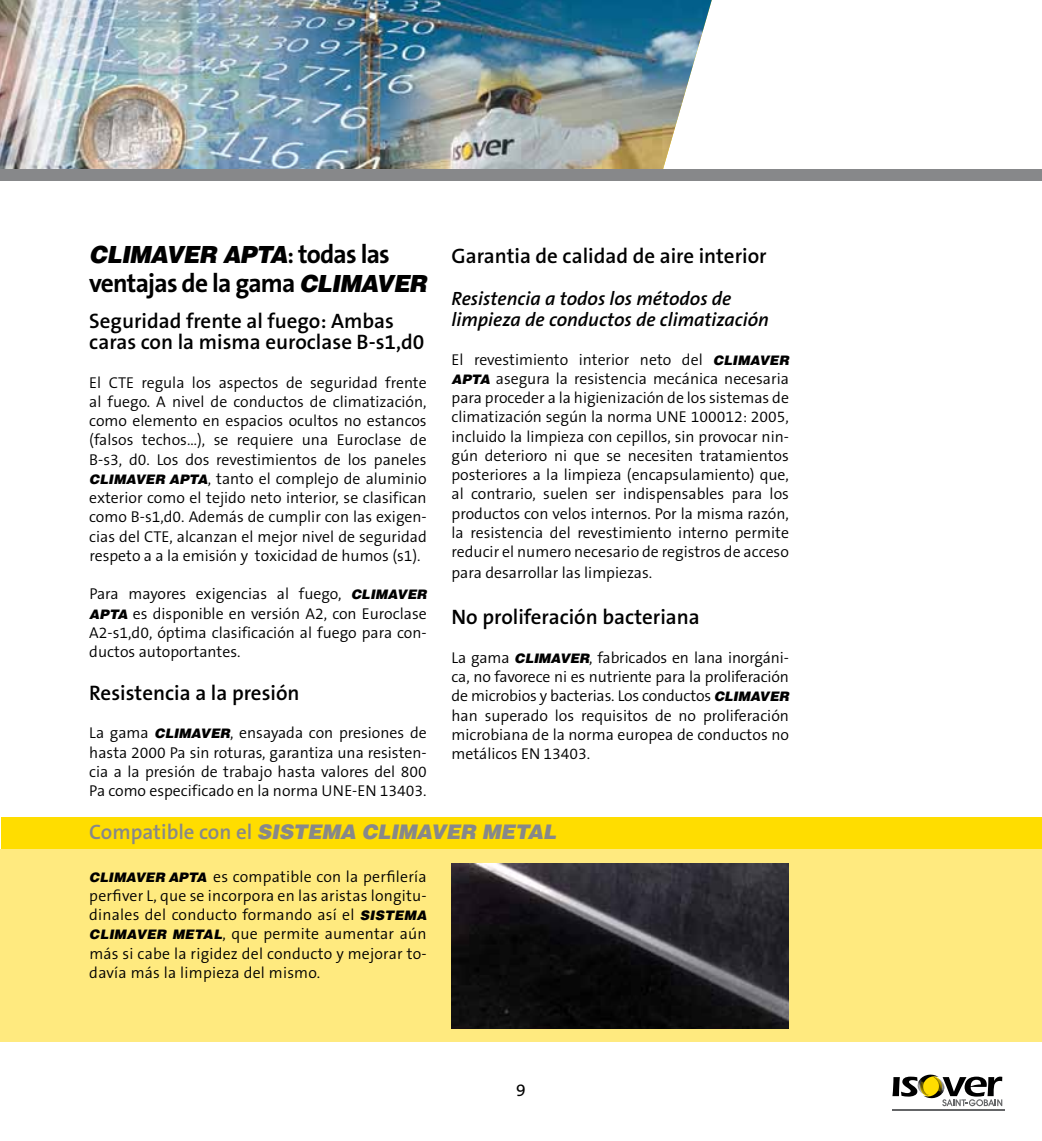
<style>
.page{position:relative;width:1042px;height:1141px;background:#fff}
.page>*{position:absolute;margin:0;border:0;box-sizing:border-box;transform-origin:0 0}
.t1{font:700 26.25px "The Sans B7";letter-spacing:-.03em;color:#000}
.t2{font:italic 900 23.62px "Helvetica";letter-spacing:-.03em;color:#000}
.t3{font:600 21px/21px "The Sans B6";color:#000}
.t4{font:italic 900 20.12px "Helvetica";letter-spacing:-.015em;color:#87888a}
.t5{font:italic 600 19.25px/21px "The Sans B6";color:#000}
.t6{font:17.5px "The Sans B5 Plain";color:#000}
.t7{font:300 15.75px/19.2px "The Sans B4";color:#000;text-align:justify}
.t8{font:italic 900 13.12px "Helvetica";letter-spacing:.015em;color:#000}
.s1{font-family:"The Sans B7";font-weight:700;font-style:normal}
.s2{font-family:"The Sans B7";font-weight:700;font-style:normal;font-size:26.25px}
.s3{font-family:"Helvetica";font-weight:900;font-style:italic;font-size:23.62px}
.s4{font-family:"Helvetica";font-weight:900;font-style:italic;font-size:13.12px}
.s5{font-family:"The Sans B6";font-weight:600;font-style:normal;font-size:21px}
</style>
<div class="page">
<div style="left:0;top:849px;width:1042px;height:192px;background:#ffea7f"></div>
<div style="left:2px;top:817px;width:1040px;height:32px;background:#fd0"></div>
<img style="left:451px;top:864px;width:338px;height:165px">
<svg style="left:892px;top:1074px;width:110px;height:32px"></svg>
<hr style="left:892px;top:1109px;width:112px;height:1px;background:#646567">
<img style="left:0;top:0;width:712px;height:169px">
<div style="left:0;top:169px;width:1042px;height:12px;background:#87888a"></div>
<h2 class="t2" style="left:89px;top:239px;width:302px">CLIMAVER APTA<span class="s1">:</span> <span class="s2">todas las</span></h2>
<h1 class="t1" style="left:89px;top:270px;width:339px">ventajas de la gama <span class="s3">CLIMAVER</span></h1>
<h3 class="t3" style="left:89px;top:311px;width:337px">Seguridad frente al fuego: Ambas caras con la misma euroclase B-s1,d0</h3>
<p class="t7" style="left:89px;top:373px;width:339px">El CTE regula los aspectos de seguridad frente al fuego. A nivel de conductos de climatización, como elemento en espacios ocultos no estancos (falsos techos…), se requiere una Euroclase de B-s3, d0. Los dos revestimientos de los paneles <span class="s4">CLIMAVER APTA</span>, tanto el complejo de aluminio exterior como el tejido neto interior, se clasifican como B-s1,d0. Además de cumplir con las exigen&shy;cias del CTE, alcanzan el mejor nivel de seguridad respeto a a la emisión y toxicidad de humos (s1).</p>
<p class="t7" style="left:89px;top:585px;width:339px">Para mayores exigencias al fuego, <span class="s4">CLIMAVER APTA</span> es disponible en versión A2, con Euroclase A2-s1,d0, óptima clasificación al fuego para con&shy;ductos autoportantes.</p>
<h3 class="t3" style="left:89px;top:683px;width:212px">Resistencia a la presión</h3>
<p class="t7" style="left:89px;top:724px;width:339px">La gama <span class="s4">CLIMAVER</span>, ensayada con presiones de hasta 2000 Pa sin roturas, garantiza una resisten&shy;cia a la presión de trabajo hasta valores del 800<br>Pa como especificado en la norma UNE-EN 13403.</p>
<h3 class="t3" style="left:451px;top:246px;width:317px">Garantia de calidad de aire interior</h3>
<p class="t5" style="left:451px;top:289px;width:319px">Resistencia a todos los métodos de limpieza de conductos de climatización</p>
<p class="t7" style="left:451px;top:350px;width:339px">El revestimiento interior neto del <span class="s4">CLIMAVER APTA</span> asegura la resistencia mecánica necesaria para proceder a la higienización de los sistemas de climatización según la norma UNE 100012: 2005, incluido la limpieza con cepillos, sin provocar nin&shy;gún deterioro ni que se necesiten tratamientos posteriores a la limpieza (encapsulamiento) que, al contrario, suelen ser indispensables para los productos con velos internos. Por la misma razón, la resistencia del revestimiento interno permite reducir el numero necesario de registros de acceso</p>
<p class="t7" style="left:451px;top:564px;width:202px">para desarrollar las limpiezas.</p>
<h3 class="t3" style="left:451px;top:608px;width:250px">No proliferación bacteriana</h3>
<p class="t7" style="left:451px;top:649px;width:339px">La gama <span class="s4">CLIMAVER</span>, fabricados en lana inorgáni&shy;ca, no favorece ni es nutriente para la proliferación de microbios y bacterias. Los conductos <span class="s4">CLIMAVER </span>han superado los requisitos de no proliferación microbiana de la norma europea de conductos no metálicos EN 13403.</p>
<p class="t4" style="left:89px;top:819px;width:426px"><span class="s5">Compatible con el</span> SISTEMA CLIMAVER METAL</p>
<p class="t7" style="left:89px;top:867px;width:339px"><span class="s4">CLIMAVER APTA</span> es compatible con la perfilería perfiver L, que se incorpora en las aristas longitu&shy;dinales del conducto formando así el <span class="s4">SISTEMA</span></p>
<p class="t8" style="left:89px;top:926px;width:106px">CLIMAVER METAL</p>
<p class="t7" style="left:89px;top:925px;width:339px;text-indent:133px">, que permite aumentar aún más si cabe la rigidez del conducto y mejorar to&shy;davía más la limpieza del mismo.</p>
<p class="t6" style="left:516px;top:1081px;width:11px">9</p>
</div>
